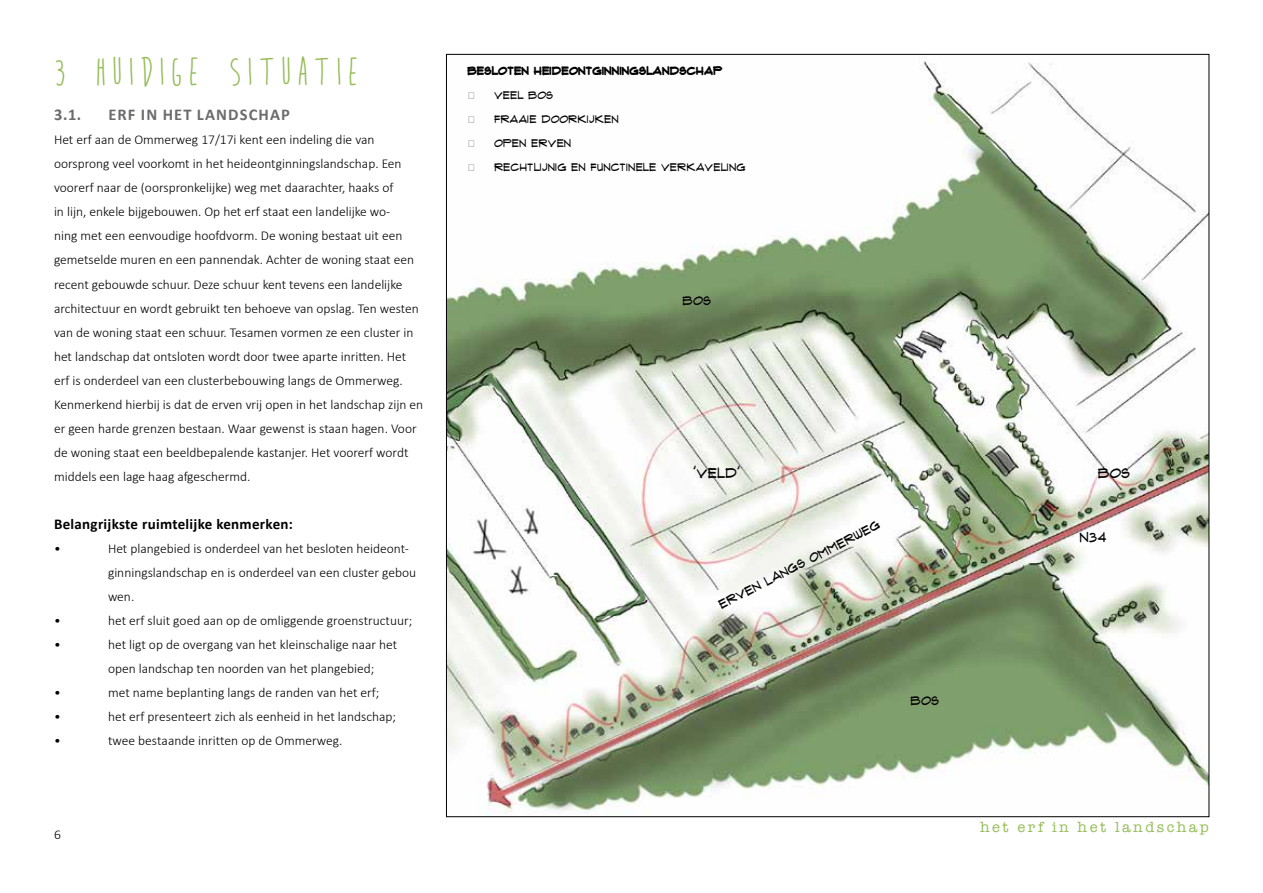
<style>
.page{position:relative;width:1263px;height:893px;background:#fff}
.page>*{position:absolute;margin:0;border:0;box-sizing:border-box;transform-origin:0 0}
.t1{font:700 16.5px "Calibri";letter-spacing:.07em;color:#6b6b6a}
.t2{font:700 15px "Calibri";letter-spacing:.02em;color:#000}
.t3{font:15px "American Typewriter";letter-spacing:.17em;color:#94bc57}
.t4{font:300 13.5px/24px "Calibri";color:#000}
.t5{font:13.5px "Flux Architect";color:#000}
.t6{font:12px "Flux Architect";color:#000}
.t7{font:10.5px "Flux Architect";color:#000}
.t8{font:10.5px "Flux Architect Bold";color:#000}
</style>
<div class="page">
<img style="left:448px;top:61px;width:759px;height:754px">
<p class="t1" style="left:54px;top:105px;width:29px">3.1.</p>
<p class="t1" style="left:108px;top:105px;width:183px">ERF IN HET LANDSCHAP</p>
<p class="t4" style="left:54px;top:128px;width:371px">Het erf aan de Ommerweg 17/17i kent een indeling die van oorsprong veel voorkomt in het heideontginningslandschap. Een voorerf naar de (oorspronkelijke) weg met daarachter, haaks of<br>in lijn, enkele bijgebouwen. Op het erf staat een landelijke wo-<br>ning met een eenvoudige hoofdvorm. De woning bestaat uit een gemetselde muren en een pannendak. Achter de woning staat een recent gebouwde schuur. Deze schuur kent tevens een landelijke architectuur en wordt gebruikt ten behoeve van opslag. Ten westen van de woning staat een schuur. Tesamen vormen ze een cluster in het landschap dat ontsloten wordt door twee aparte inritten. Het erf is onderdeel van een clusterbebouwing langs de Ommerweg.<br>Kenmerkend hierbij is dat de erven vrij open in het landschap zijn en er geen harde grenzen bestaan. Waar gewenst is staan hagen. Voor de woning staat een beeldbepalende kastanjer. Het voorerf wordt middels een lage haag afgeschermd.</p>
<p class="t2" style="left:54px;top:514px;width:241px">Belangrijkste ruimtelijke kenmerken:</p>
<p class="t4" style="left:54px;top:536px;width:8px">•</p>
<p class="t4" style="left:108px;top:536px;width:310px">Het plangebied is onderdeel van het besloten heideont&shy;ginningslandschap en is onderdeel van een cluster gebou wen.</p>
<p class="t4" style="left:54px;top:608px;width:8px">•</p>
<p class="t4" style="left:108px;top:608px;width:306px">het erf sluit goed aan op de omliggende groenstructuur;</p>
<p class="t4" style="left:54px;top:632px;width:8px">•</p>
<p class="t4" style="left:108px;top:632px;width:291px">het ligt op de overgang van het kleinschalige naar het open landschap ten noorden van het plangebied;</p>
<p class="t4" style="left:54px;top:680px;width:8px">•</p>
<p class="t4" style="left:108px;top:680px;width:273px">met name beplanting langs de randen van het erf;</p>
<p class="t4" style="left:54px;top:704px;width:8px">•</p>
<p class="t4" style="left:108px;top:704px;width:290px">het erf presenteert zich als eenheid in het landschap;</p>
<p class="t4" style="left:54px;top:728px;width:8px">•</p>
<p class="t4" style="left:108px;top:728px;width:236px">twee bestaande inritten op de Ommerweg.</p>
<p class="t4" style="left:54px;top:822px;width:8px">6</p>
<p class="t8" style="left:467px;top:64px;width:257px">BESLOTEN HEIDEONTGINNINGSLANDSCHAP</p>
<p class="t7" style="left:467px;top:88px;width:88px">• VEEL BOS</p>
<p class="t7" style="left:467px;top:112px;width:153px">• FRAAIE DOORKIJKEN</p>
<p class="t7" style="left:467px;top:136px;width:106px">• OPEN ERVEN</p>
<p class="t7" style="left:467px;top:160px;width:280px">• RECHTLIJNIG EN FUNCTINELE VERKAVELING</p>
<p class="t6" style="left:683px;top:293px;width:30px">BOS</p>
<p class="t5" style="left:693px;top:464px;width:49px">'VELD'</p>
<p class="t5" style="left:1098px;top:464px;width:34px">BOS</p>
<p class="t6" style="left:716px;top:598px;width:181px;rotate:-27deg">ERVEN LANGS OMMERWEG</p>
<p class="t6" style="left:911px;top:693px;width:30px">BOS</p>
<p class="t5" style="left:1080px;top:528px;width:29px">N34</p>
<p class="t3" style="left:980px;top:815px;width:230px">het erf in het landschap</p>
</div>
